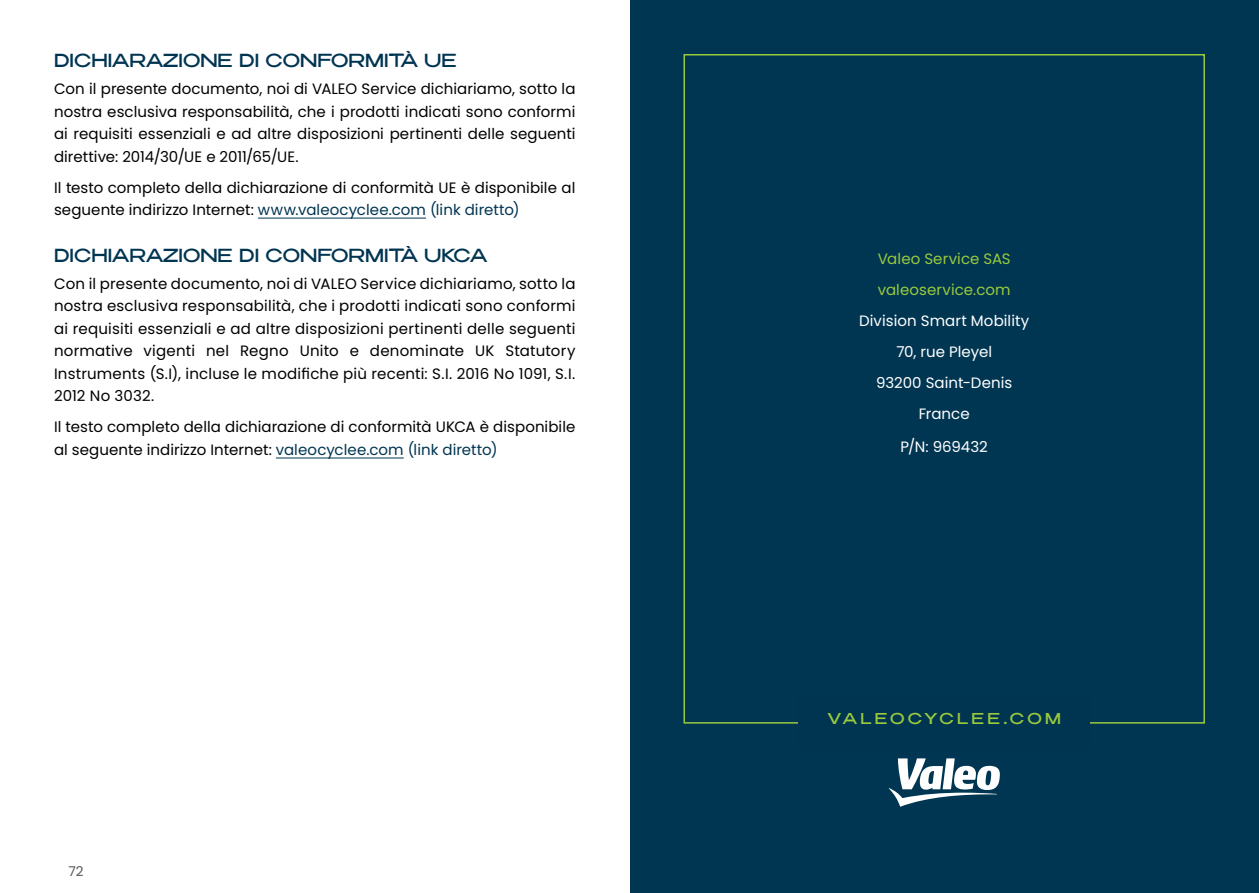
<style>
.page{position:relative;width:1259px;height:893px;background:#fff}
.page>*{position:absolute;margin:0;border:0;box-sizing:border-box;transform-origin:0 0}
.t1{font:18px "Benzin";color:#003552}
.t2{font:15px/22.5px "Poppins";letter-spacing:.005em;color:#000;text-align:justify}
.t3{font:15px/31px "Poppins";letter-spacing:.005em;color:#fff;text-align:center}
.t4{font:15px/31px "Poppins";letter-spacing:.005em;color:#9aca3c}
.t5{font:15px "Benzin";letter-spacing:.195em;color:#9aca3c}
.t6{font:13.5px "Poppins";color:#58595b}
.s1{color:#003552}
</style>
<div class="page">
<hr style="left:258px;top:218px;width:168px;height:1px;background:#003552">
<hr style="left:276px;top:458px;width:128px;height:1px;background:#003552">
<div style="left:630px;top:1px;width:628px;height:892px;background:#003652"></div>
<svg style="left:888px;top:758px;width:112px;height:49px"></svg>
<p class="t1" style="left:54px;top:48px;width:404px">DICHIARAZIONE DI CONFORMITÀ UE</p>
<p class="t2" style="left:54px;top:78px;width:523px">Con il presente documento, noi di VALEO Service dichiariamo, sotto la nostra esclusiva responsabilità, che i prodotti indicati sono conformi ai requisiti essenziali e ad altre disposizioni pertinenti delle seguenti direttive: 2014/30/UE e 2011/65/UE.</p>
<p class="t2" style="left:54px;top:176px;width:523px">Il testo completo della dichiarazione di conformità UE è disponibile al seguente indirizzo Internet: <span class="s1">www.valeocyclee.com (link diretto)</span></p>
<p class="t1" style="left:54px;top:242px;width:435px">DICHIARAZIONE DI CONFORMITÀ UKCA</p>
<p class="t2" style="left:54px;top:273px;width:523px">Con il presente documento, noi di VALEO Service dichiariamo, sotto la nostra esclusiva responsabilità, che i prodotti indicati sono conformi ai requisiti essenziali e ad altre disposizioni pertinenti delle seguenti normative vigenti nel Regno Unito e denominate UK Statutory Instruments (S.I), incluse le modifiche più recenti: S.I. 2016 No 1091, S.I.<br>2012 No 3032.</p>
<p class="t2" style="left:54px;top:416px;width:523px">Il testo completo della dichiarazione di conformità UKCA è disponibile al seguente indirizzo Internet: <span class="s1">valeocyclee.com (link diretto)</span></p>
<p class="t6" style="left:68px;top:863px;width:17px">72</p>
<p class="t4" style="left:878px;top:244px;width:134px">Valeo Service SAS valeoservice.com</p>
<p class="t3" style="left:859px;top:306px;width:172px">Division Smart Mobility<br>70, rue Pleyel<br>93200 Saint-Denis<br>France</p>
<p class="t3" style="left:900px;top:431px;width:89px">P/N: 969432</p>
<p class="t5" style="left:827px;top:707px;width:235px">VALEOCYCLEE.COM</p>
</div>
